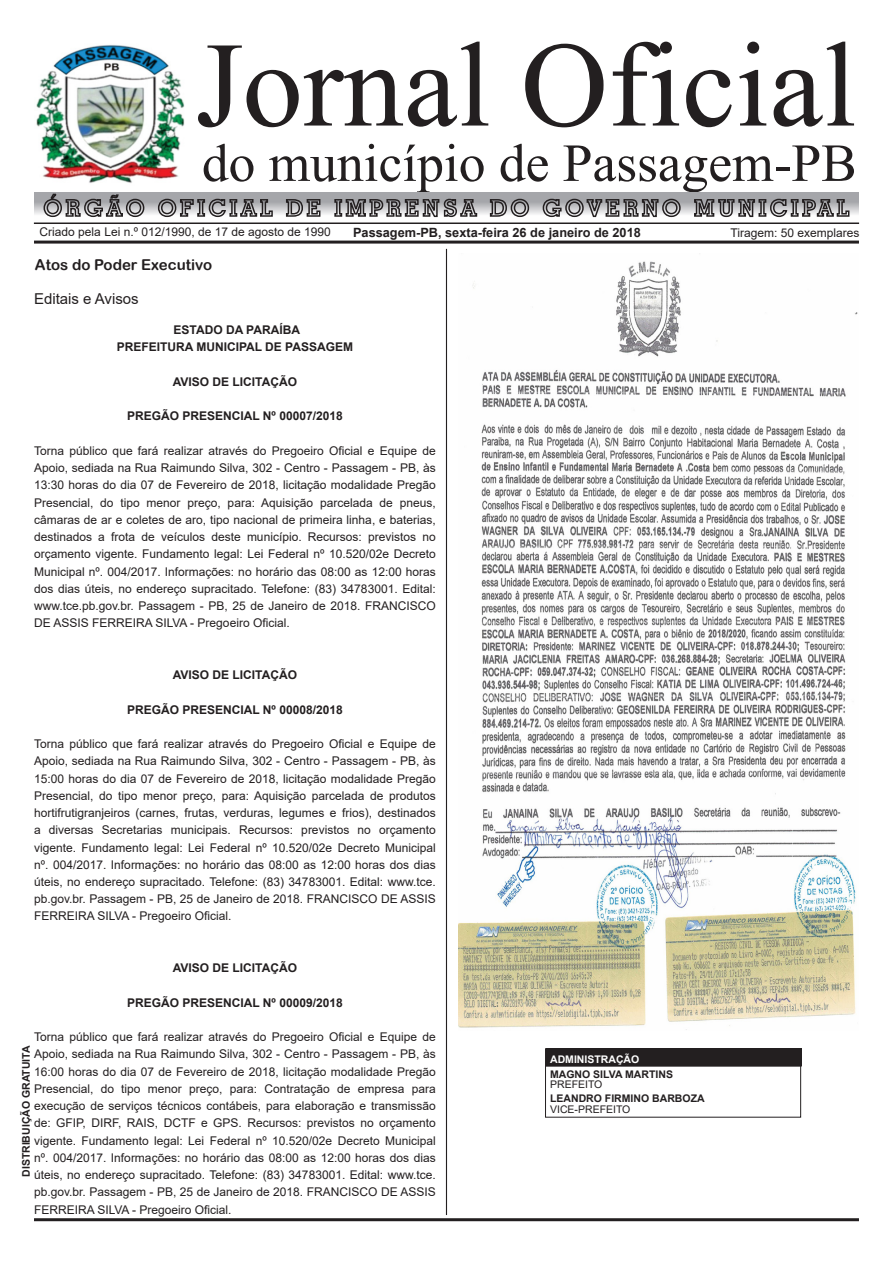
<style>
.page{position:relative;width:893px;height:1263px;background:#fff}
.page>*{position:absolute;margin:0;border:0;box-sizing:border-box;transform-origin:0 0}
.t1{font:156.15px "Kokila";color:#231f20}
.t2{font:69.15px "Kokila";color:#231f20}
.t3{font:15px "Arial Rounded MT Bold";color:#231f20}
.t4{font:15px "Arial";color:#231f20}
.t5{font:700 12.75px "Arial";color:#231f20}
.t6{font:12px/17.2px "Arial";color:#231f20;text-align:justify}
.t7{font:700 12px/17.2px "Arial";color:#231f20;text-align:center}
.t8{font:700 10.5px "Arial";color:#231f20}
.t9{font:10.5px "Arial";color:#231f20}
.t10{font:700 10.5px "Arial";color:#fff}
</style>
<div class="page">
<img style="left:36px;top:45px;width:149px;height:138px">
<hr style="left:34px;top:1218px;width:825px;height:3px;background:#231f20">
<hr style="left:446px;top:249px;width:1px;height:966px;background:#231f20">
<hr style="left:34px;top:241px;width:825px;height:3px;background:#231f20">
<svg style="left:34px;top:192px;width:825px;height:22px;background:#adaeb2"></svg>
<svg style="left:43px;top:193px;width:102px;height:25px;background:#929294"></svg>
<svg style="left:157px;top:198px;width:117px;height:20px;background:#949394"></svg>
<svg style="left:285px;top:198px;width:36px;height:19px"></svg>
<svg style="left:334px;top:194px;width:144px;height:24px;background:#8e8d8f"></svg>
<svg style="left:489px;top:198px;width:41px;height:20px"></svg>
<svg style="left:542px;top:198px;width:140px;height:20px;background:#919092"></svg>
<svg style="left:693px;top:194px;width:157px;height:24px;background:#929193"></svg>
<hr style="left:34px;top:222px;width:825px;height:2px;background:#231f20">
<div style="left:546px;top:1049px;width:255px;height:17px;background:#231f20"></div>
<div style="left:545px;top:1048px;width:256px;height:69px;border:1px solid #231f20"></div>
<img style="left:458px;top:261px;width:400px;height:769px">
<h1 class="t1" style="left:195px;top:-8px;width:662px">Jornal Oficial</h1>
<h2 class="t2" style="left:202px;top:122px;width:656px">do município de Passagem-PB</h2>
<p class="t6" style="left:40px;top:223px;width:293px">Criado pela Lei n.º 012/1990, de 17 de agosto de 1990</p>
<p class="t5" style="left:353px;top:224px;width:289px">Passagem-PB, sexta-feira 26 de janeiro de 2018</p>
<p class="t6" style="left:730px;top:224px;width:130px">Tiragem: 50 exemplares</p>
<p class="t3" style="left:35px;top:255px;width:179px">Atos do Poder Executivo</p>
<p class="t4" style="left:34px;top:289px;width:106px">Editais e Avisos</p>
<p class="t7" style="left:117px;top:321px;width:238px">ESTADO DA PARAÍBA<br>PREFEITURA MUNICIPAL DE PASSAGEM</p>
<p class="t7" style="left:173px;top:373px;width:126px">AVISO DE LICITAÇÃO</p>
<p class="t7" style="left:127px;top:408px;width:217px">PREGÃO PRESENCIAL Nº 00007/2018</p>
<p class="t6" style="left:34px;top:442px;width:403px">Torna público que fará realizar através do Pregoeiro Oficial e Equipe de Apoio, sediada na Rua Raimundo Silva, 302 - Centro - Passagem - PB, às 13:30 horas do dia 07 de Fevereiro de 2018, licitação modalidade Pregão Presencial, do tipo menor preço, para: Aquisição parcelada de pneus, câmaras de ar e coletes de aro, tipo nacional de primeira linha, e baterias, destinados a frota de veículos deste município. Recursos: previstos no orçamento vigente. Fundamento legal: Lei Federal nº 10.520/02e Decreto Municipal nº. 004/2017. Informações: no horário das 08:00 as 12:00 horas dos dias úteis, no endereço supracitado. Telefone: (83) 34783001. Edital: www.tce.pb.gov.br. Passagem - PB, 25 de Janeiro de 2018. FRANCISCO DE ASSIS FERREIRA SILVA - Pregoeiro Oficial.</p>
<p class="t7" style="left:173px;top:666px;width:126px">AVISO DE LICITAÇÃO</p>
<p class="t7" style="left:127px;top:701px;width:217px">PREGÃO PRESENCIAL Nº 00008/2018</p>
<p class="t6" style="left:34px;top:735px;width:403px">Torna público que fará realizar através do Pregoeiro Oficial e Equipe de Apoio, sediada na Rua Raimundo Silva, 302 - Centro - Passagem - PB, às 15:00 horas do dia 07 de Fevereiro de 2018, licitação modalidade Pregão Presencial, do tipo menor preço, para: Aquisição parcelada de produtos hortifrutigranjeiros (carnes, frutas, verduras, legumes e frios), destinados a diversas Secretarias municipais. Recursos: previstos no orçamento vigente. Fundamento legal: Lei Federal nº 10.520/02e Decreto Municipal nº. 004/2017. Informações: no horário das 08:00 as 12:00 horas dos dias úteis, no endereço supracitado. Telefone: (83) 34783001. Edital: www.tce. pb.gov.br. Passagem - PB, 25 de Janeiro de 2018. FRANCISCO DE ASSIS FERREIRA SILVA - Pregoeiro Oficial.</p>
<p class="t7" style="left:173px;top:959px;width:126px">AVISO DE LICITAÇÃO</p>
<p class="t7" style="left:127px;top:994px;width:217px">PREGÃO PRESENCIAL Nº 00009/2018</p>
<p class="t6" style="left:34px;top:1028px;width:403px">Torna público que fará realizar através do Pregoeiro Oficial e Equipe de Apoio, sediada na Rua Raimundo Silva, 302 - Centro - Passagem - PB, às 16:00 horas do dia 07 de Fevereiro de 2018, licitação modalidade Pregão Presencial, do tipo menor preço, para: Contratação de empresa para execução de serviços técnicos contábeis, para elaboração e transmissão de: GFIP, DIRF, RAIS, DCTF e GPS. Recursos: previstos no orçamento vigente. Fundamento legal: Lei Federal nº 10.520/02e Decreto Municipal nº. 004/2017. Informações: no horário das 08:00 as 12:00 horas dos dias úteis, no endereço supracitado. Telefone: (83) 34783001. Edital: www.tce. pb.gov.br. Passagem - PB, 25 de Janeiro de 2018. FRANCISCO DE ASSIS FERREIRA SILVA - Pregoeiro Oficial.</p>
<p class="t8" style="left:19px;top:1177px;width:133px;rotate:-90deg">DISTRIBUIÇÃO GRATUITA</p>
<p class="t10" style="left:550px;top:1052px;width:91px">ADMINISTRAÇÃO</p>
<p class="t8" style="left:550px;top:1067px;width:124px">MAGNO SILVA MARTINS</p>
<p class="t9" style="left:550px;top:1077px;width:54px">PREFEITO</p>
<p class="t8" style="left:550px;top:1091px;width:156px">LEANDRO FIRMINO BARBOZA</p>
<p class="t9" style="left:550px;top:1101px;width:82px">VICE-PREFEITO</p>
</div>
